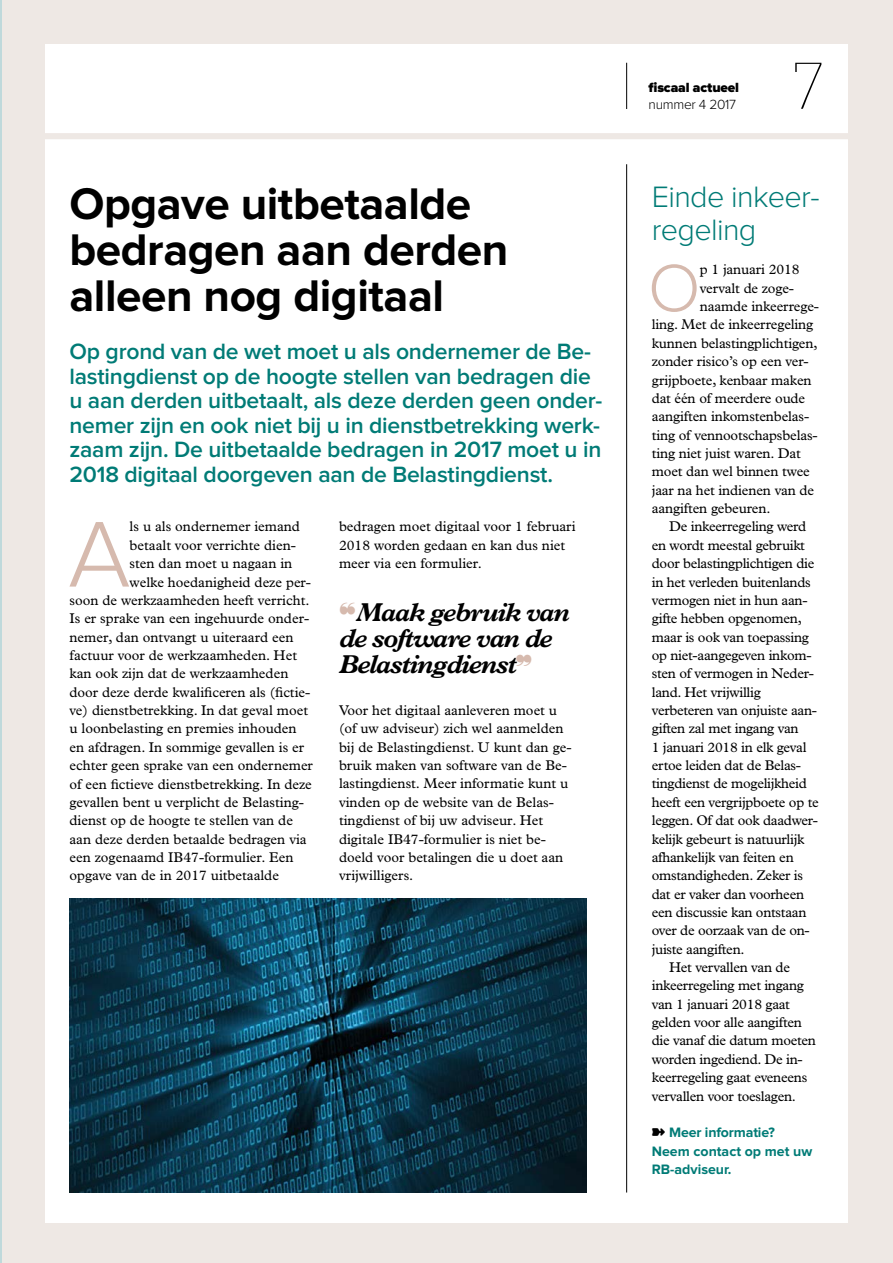
<style>
.page{position:relative;width:893px;height:1263px;background:#fff}
.page>*{position:absolute;margin:0;border:0;box-sizing:border-box;transform-origin:0 0}
.t1{font:300 96.75px "Proxima Nova";color:#d6baae}
.t2{font:300 69.15px "Proxima Nova";color:#d6baae}
.t3{font:100 64.2px "Glypha LT Std";color:#000}
.t4{font:700 45.9px/45.9px "Proxima Nova";letter-spacing:-.01em;color:#000}
.t5{font:300 30.6px/33.6px "Proxima Nova";letter-spacing:-.02em;color:#007b76}
.t6{font:italic 700 25.95px/26px "Plantin Std";letter-spacing:-.05em;color:#000}
.t7{font:600 22.95px/24.5px "Proxima Nova";letter-spacing:-.01em;color:#007b76}
.t8{font:14.1px/18.3px "Plantin Std";letter-spacing:-.01em;color:#000}
.t9{font:700 14.1px/18.3px "Proxima Nova";color:#007b76}
.t10{font:900 13.8px "Proxima Nova";letter-spacing:-.01em;color:#000}
.t11{font:300 13.8px "Proxima Nova";letter-spacing:-.02em;color:#000}
.s1{color:#d6baae}
</style>
<div class="page">
<hr style="left:0;top:0;width:2px;height:1263px;background:#bfd9db">
<div style="left:2px;top:0;width:891px;height:1263px;background:#eee8e4"></div>
<div style="left:46px;top:44px;width:802px;height:1179px;background:#fff"></div>
<div style="left:2px;top:133px;width:891px;height:6px;background:#eee8e4"></div>
<hr style="left:626px;top:164px;width:1px;height:1028px;background:#000">
<img style="left:69px;top:899px;width:518px;height:293px">
<hr style="left:626px;top:63px;width:1px;height:46px;background:#000">
<h3 class="t4" style="left:69px;top:183px;width:440px">Opgave uitbetaalde bedragen aan derden alleen nog digitaal</h3>
<p class="t7" style="left:69px;top:341px;width:534px">Op grond van de wet moet u als ondernemer de Be&shy;lastingdienst op de hoogte stellen van bedragen die u aan derden uitbetaalt, als deze derden geen onder&shy;nemer zijn en ook niet bij u in dienstbetrekking werk&shy;zaam zijn. De uitbetaalde bedragen in 2017 moet u in 2018 digitaal doorgeven aan de Belastingdienst.</p>
<h1 class="t1" style="left:68px;top:510px;width:64px">A</h1>
<p class="t8" style="left:130px;top:518px;width:172px">ls u als ondernemer iemand</p>
<p class="t8" style="left:130px;top:536px;width:168px">betaalt voor verrichte dien-</p>
<p class="t8" style="left:130px;top:554px;width:164px">sten dan moet u nagaan in</p>
<p class="t8" style="left:130px;top:573px;width:183px">welke hoedanigheid deze per-</p>
<p class="t8" style="left:69px;top:591px;width:242px">soon de werkzaamheden heeft verricht.</p>
<p class="t8" style="left:69px;top:609px;width:241px">Is er sprake van een ingehuurde onder-</p>
<p class="t8" style="left:69px;top:628px;width:225px">nemer, dan ontvangt u uiteraard een</p>
<p class="t8" style="left:69px;top:646px;width:229px">factuur voor de werkzaamheden. Het</p>
<p class="t8" style="left:69px;top:664px;width:220px">kan ook zijn dat de werkzaamheden</p>
<p class="t8" style="left:69px;top:683px;width:242px">door deze derde kwalificeren als (fictie-</p>
<p class="t8" style="left:69px;top:701px;width:240px">ve) dienstbetrekking. In dat geval moet</p>
<p class="t8" style="left:69px;top:720px;width:229px">u loonbelasting en premies inhouden</p>
<p class="t8" style="left:69px;top:738px;width:236px">en afdragen. In sommige gevallen is er</p>
<p class="t8" style="left:69px;top:756px;width:245px">echter geen sprake van een ondernemer</p>
<p class="t8" style="left:69px;top:775px;width:244px">of een fictieve dienstbetrekking. In deze</p>
<p class="t8" style="left:69px;top:793px;width:236px">gevallen bent u verplicht de Belasting-</p>
<p class="t8" style="left:69px;top:811px;width:225px">dienst op de hoogte te stellen van de</p>
<p class="t8" style="left:69px;top:830px;width:239px">aan deze derden betaalde bedragen via</p>
<p class="t8" style="left:69px;top:848px;width:225px">een zogenaamd IB47-formulier. Een</p>
<p class="t8" style="left:69px;top:866px;width:211px">opgave van de in 2017 uitbetaalde</p>
<p class="t8" style="left:339px;top:518px;width:238px">bedragen moet digitaal voor 1 februari<br>2018 worden gedaan en kan dus niet meer via een formulier.</p>
<h3 class="t6" style="left:339px;top:599px;width:232px"><span class="s1">❝</span>Maak gebruik van de software van de<br>Belastingdienst</h3>
<p class="t8" style="left:339px;top:701px;width:234px">Voor het digitaal aanleveren moet u (of uw adviseur) zich wel aanmelden bij de Belastingdienst. U kunt dan ge&shy;bruik maken van software van de Be&shy;lastingdienst. Meer informatie kunt u vinden op de website van de Belas&shy;tingdienst of bij uw adviseur. Het digitale IB47-formulier is niet be&shy;doeld voor betalingen die u doet aan vrijwilligers.</p>
<p class="t10" style="left:648px;top:81px;width:92px">fiscaal actueel</p>
<p class="t11" style="left:648px;top:98px;width:89px">nummer 4 2017</p>
<h3 class="t3" style="left:792px;top:49px;width:34px">7</h3>
<h3 class="t5" style="left:652px;top:181px;width:169px">Einde inkeer&shy;regeling</h3>
<h2 class="t2" style="left:648px;top:256px;width:54px">O</h2>
<p class="t8" style="left:700px;top:261px;width:101px">p 1 januari 2018</p>
<p class="t8" style="left:700px;top:279px;width:96px">vervalt de zoge-</p>
<p class="t8" style="left:700px;top:297px;width:121px">naamde inkeerrege-</p>
<p class="t8" style="left:652px;top:316px;width:163px">ling. Met de inkeerregeling</p>
<p class="t8" style="left:652px;top:334px;width:167px">kunnen belastingplichtigen,</p>
<p class="t8" style="left:652px;top:352px;width:158px">zonder risico’s op een ver-</p>
<p class="t8" style="left:652px;top:371px;width:161px">grijpboete, kenbaar maken</p>
<p class="t8" style="left:652px;top:389px;width:155px">dat één of meerdere oude</p>
<p class="t8" style="left:652px;top:407px;width:159px">aangiften inkomstenbelas-</p>
<p class="t8" style="left:652px;top:426px;width:167px">ting of vennootschapsbelas-</p>
<p class="t8" style="left:652px;top:444px;width:151px">ting niet juist waren. Dat</p>
<p class="t8" style="left:652px;top:463px;width:160px">moet dan wel binnen twee</p>
<p class="t8" style="left:652px;top:481px;width:164px">jaar na het indienen van de</p>
<p class="t8" style="left:652px;top:499px;width:120px">aangiften gebeuren.</p>
<p class="t8" style="left:669px;top:518px;width:139px">De inkeerregeling werd</p>
<p class="t8" style="left:652px;top:536px;width:155px">en wordt meestal gebruikt</p>
<p class="t8" style="left:652px;top:554px;width:164px">door belastingplichtigen die</p>
<p class="t8" style="left:652px;top:573px;width:161px">in het verleden buitenlands</p>
<p class="t8" style="left:652px;top:591px;width:157px">vermogen niet in hun aan-</p>
<p class="t8" style="left:652px;top:609px;width:152px">gifte hebben opgenomen,</p>
<p class="t8" style="left:652px;top:628px;width:159px">maar is ook van toepassing</p>
<p class="t8" style="left:652px;top:646px;width:161px">op niet-aangegeven inkom-</p>
<p class="t8" style="left:652px;top:664px;width:164px">sten of vermogen in Neder-</p>
<p class="t8" style="left:652px;top:683px;width:110px">land. Het vrijwillig</p>
<p class="t8" style="left:652px;top:701px;width:167px">verbeteren van onjuiste aan-</p>
<p class="t8" style="left:652px;top:719px;width:148px">giften zal met ingang van</p>
<p class="t8" style="left:652px;top:738px;width:156px">1 januari 2018 in elk geval</p>
<p class="t8" style="left:652px;top:756px;width:151px">ertoe leiden dat de Belas-</p>
<p class="t8" style="left:652px;top:775px;width:156px">tingdienst de mogelijkheid</p>
<p class="t8" style="left:652px;top:793px;width:168px">heeft een vergrijpboete op te</p>
<p class="t8" style="left:652px;top:811px;width:168px">leggen. Of dat ook daadwer-</p>
<p class="t8" style="left:652px;top:830px;width:154px">kelijk gebeurt is natuurlijk</p>
<p class="t8" style="left:652px;top:848px;width:143px">afhankelijk van feiten en</p>
<p class="t8" style="left:652px;top:866px;width:153px">omstandigheden. Zeker is</p>
<p class="t8" style="left:652px;top:885px;width:154px">dat er vaker dan voorheen</p>
<p class="t8" style="left:652px;top:903px;width:156px">een discussie kan ontstaan</p>
<p class="t8" style="left:652px;top:921px;width:159px">over de oorzaak van de on-</p>
<p class="t8" style="left:652px;top:940px;width:94px">juiste aangiften.</p>
<p class="t8" style="left:669px;top:958px;width:122px">Het vervallen van de</p>
<p class="t8" style="left:652px;top:976px;width:154px">inkeerregeling met ingang</p>
<p class="t8" style="left:652px;top:995px;width:140px">van 1 januari 2018 gaat</p>
<p class="t8" style="left:652px;top:1013px;width:152px">gelden voor alle aangiften</p>
<p class="t8" style="left:652px;top:1032px;width:166px">die vanaf die datum moeten</p>
<p class="t8" style="left:652px;top:1050px;width:152px">worden ingediend. De in-</p>
<p class="t8" style="left:652px;top:1068px;width:157px">keerregeling gaat eveneens</p>
<p class="t8" style="left:652px;top:1087px;width:146px">vervallen voor toeslagen.</p>
<p class="t9" style="left:652px;top:1124px;width:162px;text-indent:17px">Meer informatie?<br>Neem contact op met uw<br>RB-adviseur.</p>
</div>
